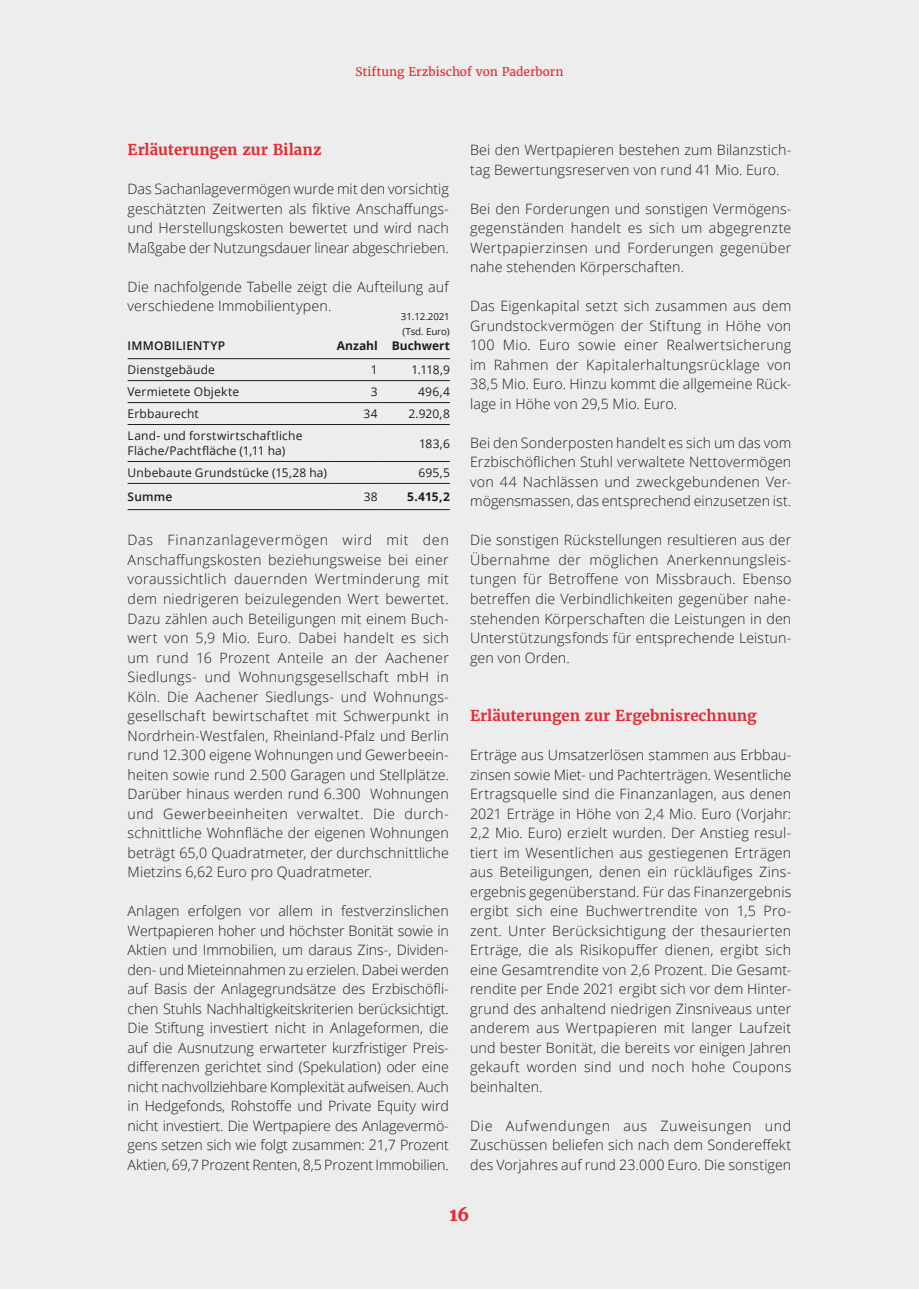
<style>
.page{position:relative;width:919px;height:1289px;background:#fff}
.page>*{position:absolute;margin:0;border:0;box-sizing:border-box;transform-origin:0 0}
.t1{font:800 18px "Merriweather";color:#e62b32}
.Subhead_2{font:700 15px "Merriweather";color:#e62b32}
.Fließtext{font:300 14.25px/19.5px "Open Sans";letter-spacing:.005em;color:#1d1d1b;text-align:justify}
.TD_text_ebene_2_ER{font:12px/15px "Open Sans";letter-spacing:.015em;color:#1d1d1b}
.TD_zahl_ebene_2-3{font:12px "Open Sans";letter-spacing:.01em;color:#1d1d1b}
.Rubrik{font:12px "Merriweather";color:#e62b32}
.TD_zahl_ebene_1{font:700 12px "Open Sans";color:#1d1d1b}
.TD_text_ebene_1_ER{font:600 12px "Open Sans";letter-spacing:.015em;color:#1d1d1b}
.TD_text_ebene_1{font:600 12px "Open Sans";letter-spacing:.015em;color:#1d1d1b}
.t2{font:9.75px/15px "Open Sans";letter-spacing:-.01em;color:#1d1d1b}
</style>
<div class="page">
<div style="left:0;top:0;width:918px;height:1288px;background:#ededed"></div>
<hr style="left:331px;top:380px;width:47px;height:1px;background:#1d1d1b">
<hr style="left:331px;top:424px;width:47px;height:1px;background:#1d1d1b">
<hr style="left:331px;top:461px;width:47px;height:1px;background:#1d1d1b">
<hr style="left:331px;top:358px;width:47px;height:1px;background:#1d1d1b">
<hr style="left:331px;top:483px;width:47px;height:1px;background:#1d1d1b">
<hr style="left:331px;top:402px;width:47px;height:1px;background:#1d1d1b">
<hr style="left:128px;top:358px;width:203px;height:1px;background:#1d1d1b">
<hr style="left:378px;top:358px;width:72px;height:1px;background:#1d1d1b">
<hr style="left:128px;top:380px;width:203px;height:1px;background:#1d1d1b">
<hr style="left:378px;top:380px;width:72px;height:1px;background:#1d1d1b">
<hr style="left:128px;top:402px;width:203px;height:1px;background:#1d1d1b">
<hr style="left:378px;top:402px;width:72px;height:1px;background:#1d1d1b">
<hr style="left:128px;top:424px;width:203px;height:1px;background:#1d1d1b">
<hr style="left:378px;top:424px;width:72px;height:1px;background:#1d1d1b">
<hr style="left:128px;top:461px;width:203px;height:1px;background:#1d1d1b">
<hr style="left:378px;top:461px;width:72px;height:1px;background:#1d1d1b">
<hr style="left:128px;top:483px;width:203px;height:1px;background:#1d1d1b">
<hr style="left:378px;top:483px;width:72px;height:1px;background:#1d1d1b">
<hr style="left:128px;top:509px;width:203px;height:1px;background:#1d1d1b">
<hr style="left:331px;top:509px;width:47px;height:1px;background:#1d1d1b">
<hr style="left:378px;top:509px;width:72px;height:1px;background:#1d1d1b">
<p class="Rubrik" style="left:355px;top:64px;width:209px">Stiftung Erzbischof von Paderborn</p>
<p class="Subhead_2" style="left:128px;top:140px;width:196px">Erläuterungen zur Bilanz</p>
<p class="Fließtext" style="left:128px;top:179px;width:323px">Das Sachanlagevermögen wurde mit den vorsichtig geschätzten Zeitwerten als fiktive Anschaffungs&shy;und Herstellungskosten bewertet und wird nach Maßgabe der Nutzungsdauer linear abgeschrieben.</p>
<p class="Fließtext" style="left:128px;top:276px;width:323px">Die nachfolgende Tabelle zeigt die Aufteilung auf verschiedene Immobilientypen.</p>
<p class="t2" style="left:401px;top:309px;width:50px">31.12.2021 (Tsd. Euro)</p>
<p class="TD_zahl_ebene_1" style="left:392px;top:337px;width:60px">Buchwert</p>
<p class="TD_text_ebene_1_ER" style="left:128px;top:337px;width:99px">IMMOBILIENTYP</p>
<p class="TD_zahl_ebene_1" style="left:337px;top:337px;width:42px">Anzahl</p>
<p class="TD_text_ebene_2_ER" style="left:128px;top:362px;width:89px">Dienstgebäude</p>
<p class="TD_zahl_ebene_2-3" style="left:371px;top:361px;width:8px">1</p>
<p class="TD_zahl_ebene_2-3" style="left:411px;top:361px;width:40px">1.118,9</p>
<p class="TD_text_ebene_2_ER" style="left:128px;top:384px;width:113px">Vermietete Objekte</p>
<p class="TD_zahl_ebene_2-3" style="left:371px;top:383px;width:8px">3</p>
<p class="TD_zahl_ebene_2-3" style="left:418px;top:383px;width:33px">496,4</p>
<p class="TD_text_ebene_2_ER" style="left:128px;top:406px;width:73px">Erbbaurecht</p>
<p class="TD_zahl_ebene_2-3" style="left:363px;top:405px;width:16px">34</p>
<p class="TD_zahl_ebene_2-3" style="left:408px;top:405px;width:43px">2.920,8</p>
<p class="TD_text_ebene_2_ER" style="left:128px;top:428px;width:176px">Land- und forstwirtschaftliche<br>Fläche/Pachtfläche (1,11 ha)</p>
<p class="TD_zahl_ebene_2-3" style="left:419px;top:435px;width:32px">183,6</p>
<p class="TD_text_ebene_2_ER" style="left:128px;top:465px;width:201px">Unbebaute Grundstücke (15,28 ha)</p>
<p class="TD_zahl_ebene_2-3" style="left:418px;top:464px;width:33px">695,5</p>
<p class="TD_text_ebene_1" style="left:128px;top:488px;width:46px">Summe</p>
<p class="TD_zahl_ebene_2-3" style="left:364px;top:488px;width:16px">38</p>
<p class="TD_zahl_ebene_1" style="left:407px;top:488px;width:44px">5.415,2</p>
<p class="Fließtext" style="left:128px;top:530px;width:323px">Das Finanzanlagevermögen wird mit den Anschaffungskosten beziehungsweise bei einer voraussichtlich dauernden Wertminderung mit dem niedrigeren beizulegenden Wert bewertet.<br>Dazu zählen auch Beteiligungen mit einem Buch&shy;wert von 5,9 Mio. Euro. Dabei handelt es sich um rund 16 Prozent Anteile an der Aachener Siedlungs- und Wohnungsgesellschaft mbH in Köln. Die Aachener Siedlungs- und Wohnungs&shy;gesellschaft bewirtschaftet mit Schwerpunkt in Nordrhein-Westfalen, Rheinland-Pfalz und Berlin rund 12.300 eigene Wohnungen und Gewerbeein&shy;heiten sowie rund 2.500 Garagen und Stellplätze.<br>Darüber hinaus werden rund 6.300 Wohnungen und Gewerbeeinheiten verwaltet. Die durch&shy;schnittliche Wohnfläche der eigenen Wohnungen beträgt 65,0 Quadratmeter, der durchschnittliche Mietzins 6,62 Euro pro Quadratmeter.</p>
<p class="Fließtext" style="left:128px;top:900px;width:323px">Anlagen erfolgen vor allem in festverzinslichen Wertpapieren hoher und höchster Bonität sowie in Aktien und Immobilien, um daraus Zins-, Dividen&shy;den- und Mieteinnahmen zu erzielen. Dabei werden auf Basis der Anlagegrundsätze des Erzbischöfli&shy;chen Stuhls Nachhaltigkeitskriterien berücksichtigt.<br>Die Stiftung investiert nicht in Anlageformen, die auf die Ausnutzung erwarteter kurzfristiger Preis&shy;differenzen gerichtet sind (Spekulation) oder eine nicht nachvollziehbare Komplexität aufweisen. Auch in Hedgefonds, Rohstoffe und Private Equity wird nicht investiert. Die Wertpapiere des Anlagevermö&shy;gens setzen sich wie folgt zusammen: 21,7 Prozent Aktien, 69,7 Prozent Renten, 8,5 Prozent Immobilien.</p>
<p class="Fließtext" style="left:470px;top:140px;width:323px">Bei den Wertpapieren bestehen zum Bilanzstich&shy;tag Bewertungsreserven von rund 41 Mio. Euro.</p>
<p class="Fließtext" style="left:470px;top:198px;width:323px">Bei den Forderungen und sonstigen Vermögens&shy;gegenständen handelt es sich um abgegrenzte Wertpapierzinsen und Forderungen gegenüber nahe stehenden Körperschaften.</p>
<p class="Fließtext" style="left:470px;top:296px;width:323px">Das Eigenkapital setzt sich zusammen aus dem Grundstockvermögen der Stiftung in Höhe von 100 Mio. Euro sowie einer Realwertsicherung im Rahmen der Kapitalerhaltungsrücklage von 38,5 Mio. Euro. Hinzu kommt die allgemeine Rück&shy;lage in Höhe von 29,5 Mio. Euro.</p>
<p class="Fließtext" style="left:470px;top:432px;width:323px">Bei den Sonderposten handelt es sich um das vom Erzbischöflichen Stuhl verwaltete Nettovermögen von 44 Nachlässen und zweckgebundenen Ver&shy;mögensmassen, das entsprechend einzusetzen ist.</p>
<p class="Fließtext" style="left:470px;top:530px;width:323px">Die sonstigen Rückstellungen resultieren aus der Übernahme der möglichen Anerkennungsleis&shy;tungen für Betroffene von Missbrauch. Ebenso betreffen die Verbindlichkeiten gegenüber nahe&shy;stehenden Körperschaften die Leistungen in den Unterstützungsfonds für entsprechende Leistun&shy;gen von Orden.</p>
<p class="Subhead_2" style="left:470px;top:706px;width:288px">Erläuterungen zur Ergebnisrechnung</p>
<p class="Fließtext" style="left:470px;top:744px;width:323px">Erträge aus Umsatzerlösen stammen aus Erbbau&shy;zinsen sowie Miet- und Pachterträgen. Wesentliche Ertragsquelle sind die Finanzanlagen, aus denen 2021 Erträge in Höhe von 2,4 Mio. Euro (Vorjahr:<br>2,2 Mio. Euro) erzielt wurden. Der Anstieg resul&shy;tiert im Wesentlichen aus gestiegenen Erträgen aus Beteiligungen, denen ein rückläufiges Zins&shy;ergebnis gegenüberstand. Für das Finanzergebnis ergibt sich eine Buchwertrendite von 1,5 Pro&shy;zent. Unter Berücksichtigung der thesaurierten Erträge, die als Risikopuffer dienen, ergibt sich eine Gesamtrendite von 2,6 Prozent. Die Gesamt&shy;rendite per Ende 2021 ergibt sich vor dem Hinter&shy;grund des anhaltend niedrigen Zinsniveaus unter anderem aus Wertpapieren mit langer Laufzeit und bester Bonität, die bereits vor einigen Jahren gekauft worden sind und noch hohe Coupons beinhalten.</p>
<p class="Fließtext" style="left:470px;top:1115px;width:323px">Die Aufwendungen aus Zuweisungen und Zuschüssen beliefen sich nach dem Sondereffekt des Vorjahres auf rund 23.000 Euro. Die sonstigen</p>
<p class="t1" style="left:449px;top:1203px;width:21px">16</p>
</div>
